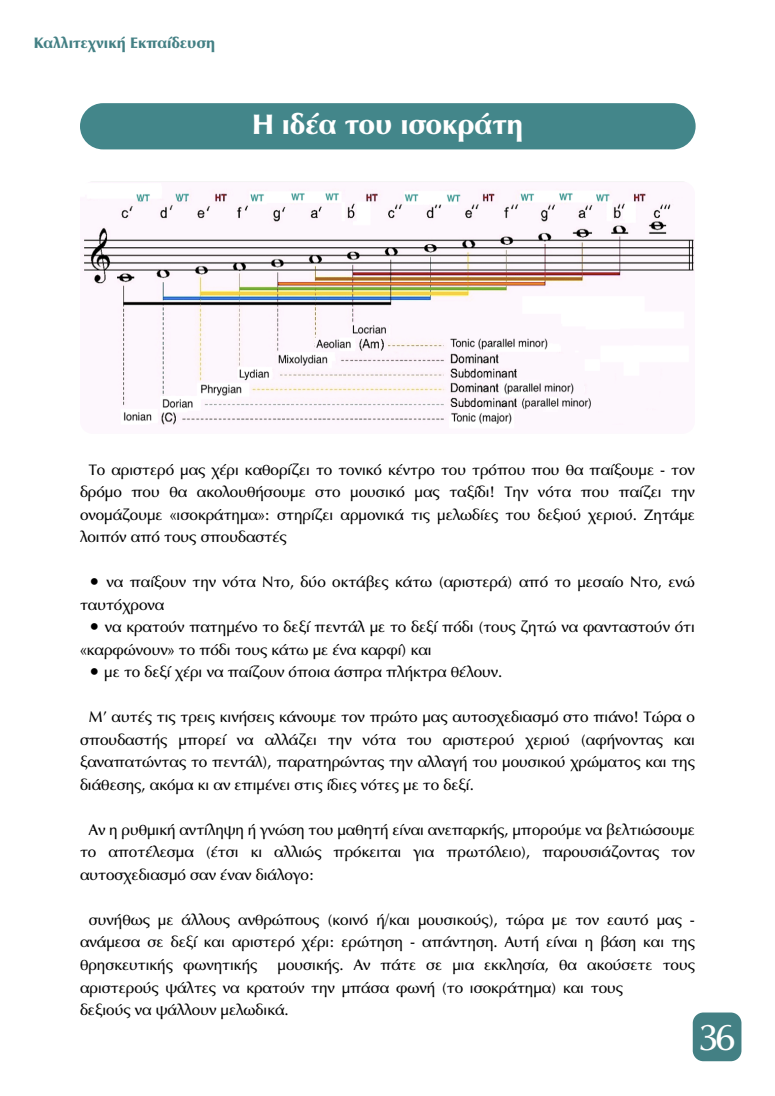
<style>
.page{position:relative;width:775px;height:1096px;background:#fff}
.page>*{position:absolute;margin:0;border:0;box-sizing:border-box;transform-origin:0 0}
.t1{font:38.44px "Epigrafica";color:#fff}
.t2{font:700 29px "Epigrafica";color:#fff}
.t3{font:15.62px/22.5px "Epigrafica";color:#000;text-align:justify}
.t4{font:700 15.62px "Epigrafica";color:#438084}
</style>
<div class="page">
<div style="left:693px;top:1012px;width:48px;height:49px;background:#438084;border-radius:11px"></div>
<div style="left:80px;top:103px;width:616px;height:46px;background:#43868a;border-radius:23px"></div>
<img style="left:80px;top:189px;width:615px;height:239px">
<p class="t4" style="left:34px;top:33px;width:183px">Καλλιτεχνική Εκπαίδευση</p>
<h2 class="t2" style="left:252px;top:107px;width:273px">Η ιδέα του ισοκράτη</h2>
<p class="t3" style="left:80px;top:458px;width:617px;text-indent:9px">Το αριστερό μας χέρι καθορίζει το τονικό κέντρο του τρόπου που θα παίξουμε - τον δρόμο που θα ακολουθήσουμε στο μουσικό μας ταξίδι! Την νότα που παίζει την ονομάζουμε «ισοκράτημα»: στηρίζει αρμονικά τις μελωδίες του δεξιού χεριού. Ζητάμε λοιπόν από τους σπουδαστές</p>
<p class="t3" style="left:80px;top:571px;width:617px;text-indent:9px">• να παίξουν την νότα Ντο, δύο οκτάβες κάτω (αριστερά) από το μεσαίο Ντο, ενώ ταυτόχρονα</p>
<p class="t3" style="left:80px;top:616px;width:617px;text-indent:9px">• να κρατούν πατημένο το δεξί πεντάλ με το δεξί πόδι (τους ζητώ να φανταστούν ότι «καρφώνουν» το πόδι τους κάτω με ένα καρφί) και</p>
<p class="t3" style="left:89px;top:661px;width:415px">• με το δεξί χέρι να παίζουν όποια άσπρα πλήκτρα θέλουν.</p>
<p class="t3" style="left:80px;top:706px;width:617px;text-indent:9px">Μ’ αυτές τις τρεις κινήσεις κάνουμε τον πρώτο μας αυτοσχεδιασμό στο πιάνο! Τώρα ο σπουδαστής μπορεί να αλλάζει την νότα του αριστερού χεριού (αφήνοντας και ξαναπατώντας το πεντάλ), παρατηρώντας την αλλαγή του μουσικού χρώματος και της διάθεσης, ακόμα κι αν επιμένει στις ίδιες νότες με το δεξί.</p>
<p class="t3" style="left:80px;top:818px;width:617px;text-indent:9px">Αν η ρυθμική αντίληψη ή γνώση του μαθητή είναι ανεπαρκής, μπορούμε να βελτιώσουμε το αποτέλεσμα (έτσι κι αλλιώς πρόκειται για πρωτόλειο), παρουσιάζοντας τον αυτοσχεδιασμό σαν έναν διάλογο:</p>
<p class="t3" style="left:80px;top:908px;width:617px;text-indent:9px">συνήθως με άλλους ανθρώπους (κοινό ή/και μουσικούς), τώρα με τον εαυτό μας - ανάμεσα σε δεξί και αριστερό χέρι: ερώτηση - απάντηση. Αυτή είναι η βάση και της θρησκευτικής φωνητικής</p>
<p class="t3" style="left:80px;top:953px;width:617px;text-align:left;text-indent:198px">μουσικής. Αν πάτε σε μια εκκλησία, θα ακούσετε τους αριστερούς ψάλτες να κρατούν την μπάσα φωνή (το ισοκράτημα) και τους<br>δεξιούς να ψάλλουν μελωδικά.</p>
<h1 class="t1" style="left:698px;top:1014px;width:39px">36</h1>
</div>
